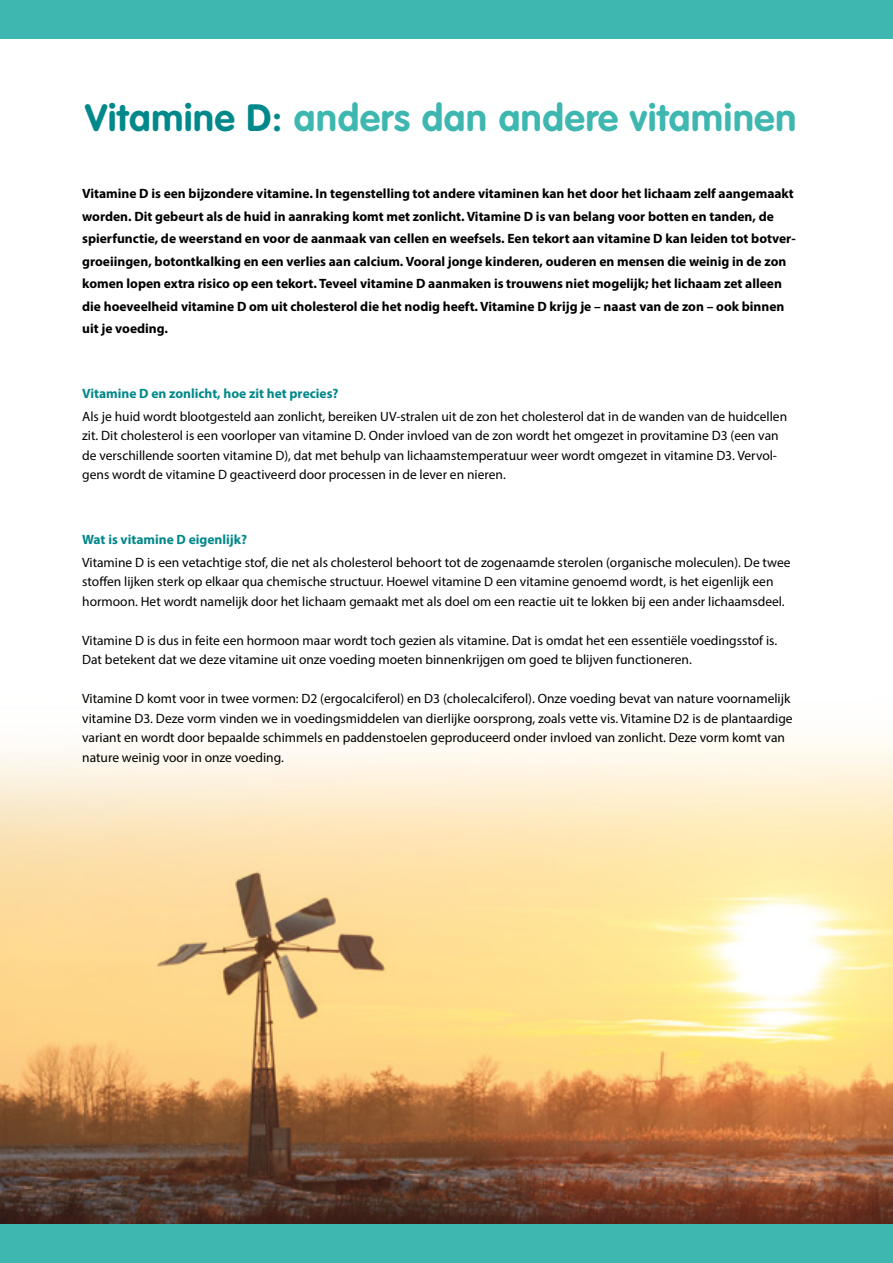
<style>
.page{position:relative;width:893px;height:1263px;background:#fff}
.page>*{position:absolute;margin:0;border:0;box-sizing:border-box;transform-origin:0 0}
.t1{font:700 37.5px "VAG Rounded LT Pro";letter-spacing:.02em;color:#3db7b0}
.t2{font:13.5px/19.5px "Myriad Pro";color:#000}
.t3{font:700 13.5px/22.5px "Myriad Pro";color:#000}
.t4{font:700 13.5px "Myriad Pro";color:#00888a}
.s1{color:#00888a}
</style>
<div class="page">
<img style="left:0;top:741px;width:893px;height:484px">
<div style="left:0;top:0;width:893px;height:38px;background:#3db7b0"></div>
<div style="left:0;top:1225px;width:893px;height:38px;background:#3db7b0"></div>
<h1 class="t1" style="left:85px;top:94px;width:713px"><span class="s1">Vitamine D:</span> anders dan andere vitaminen</h1>
<p class="t3" style="left:82px;top:182px;width:715px">Vitamine D is een bijzondere vitamine. In tegenstelling tot andere vitaminen kan het door het lichaam zelf aangemaakt worden. Dit gebeurt als de huid in aanraking komt met zonlicht. Vitamine D is van belang voor botten en tanden, de spierfunctie, de weerstand en voor de aanmaak van cellen en weefsels. Een tekort aan vitamine D kan leiden tot botver&shy;groeiingen, botontkalking en een verlies aan calcium. Vooral jonge kinderen, ouderen en mensen die weinig in de zon komen lopen extra risico op een tekort. Teveel vitamine D aanmaken is trouwens niet mogelijk; het lichaam zet alleen die hoeveelheid vitamine D om uit cholesterol die het nodig heeft. Vitamine D krijg je – naast van de zon – ook binnen uit je voeding.</p>
<p class="t4" style="left:82px;top:385px;width:258px">Vitamine D en zonlicht, hoe zit het precies?</p>
<p class="t2" style="left:82px;top:406px;width:706px">Als je huid wordt blootgesteld aan zonlicht, bereiken UV-stralen uit de zon het cholesterol dat in de wanden van de huidcellen zit. Dit cholesterol is een voorloper van vitamine D. Onder invloed van de zon wordt het omgezet in provitamine D3 (een van de verschillende soorten vitamine D), dat met behulp van lichaamstemperatuur weer wordt omgezet in vitamine D3. Vervol&shy;gens wordt de vitamine D geactiveerd door processen in de lever en nieren.</p>
<p class="t4" style="left:82px;top:531px;width:166px">Wat is vitamine D eigenlijk?</p>
<p class="t2" style="left:82px;top:552px;width:710px">Vitamine D is een vetachtige stof, die net als cholesterol behoort tot de zogenaamde sterolen (organische moleculen). De twee stoffen lijken sterk op elkaar qua chemische structuur. Hoewel vitamine D een vitamine genoemd wordt, is het eigenlijk een hormoon. Het wordt namelijk door het lichaam gemaakt met als doel om een reactie uit te lokken bij een ander lichaamsdeel.</p>
<p class="t2" style="left:82px;top:630px;width:696px">Vitamine D is dus in feite een hormoon maar wordt toch gezien als vitamine. Dat is omdat het een essentiële voedingsstof is.<br>Dat betekent dat we deze vitamine uit onze voeding moeten binnenkrijgen om goed te blijven functioneren.</p>
<p class="t2" style="left:82px;top:689px;width:712px">Vitamine D komt voor in twee vormen: D2 (ergocalciferol) en D3 (cholecalciferol). Onze voeding bevat van nature voornamelijk vitamine D3. Deze vorm vinden we in voedingsmiddelen van dierlijke oorsprong, zoals vette vis. Vitamine D2 is de plantaardige variant en wordt door bepaalde schimmels en paddenstoelen geproduceerd onder invloed van zonlicht. Deze vorm komt van nature weinig voor in onze voeding.</p>
</div>
